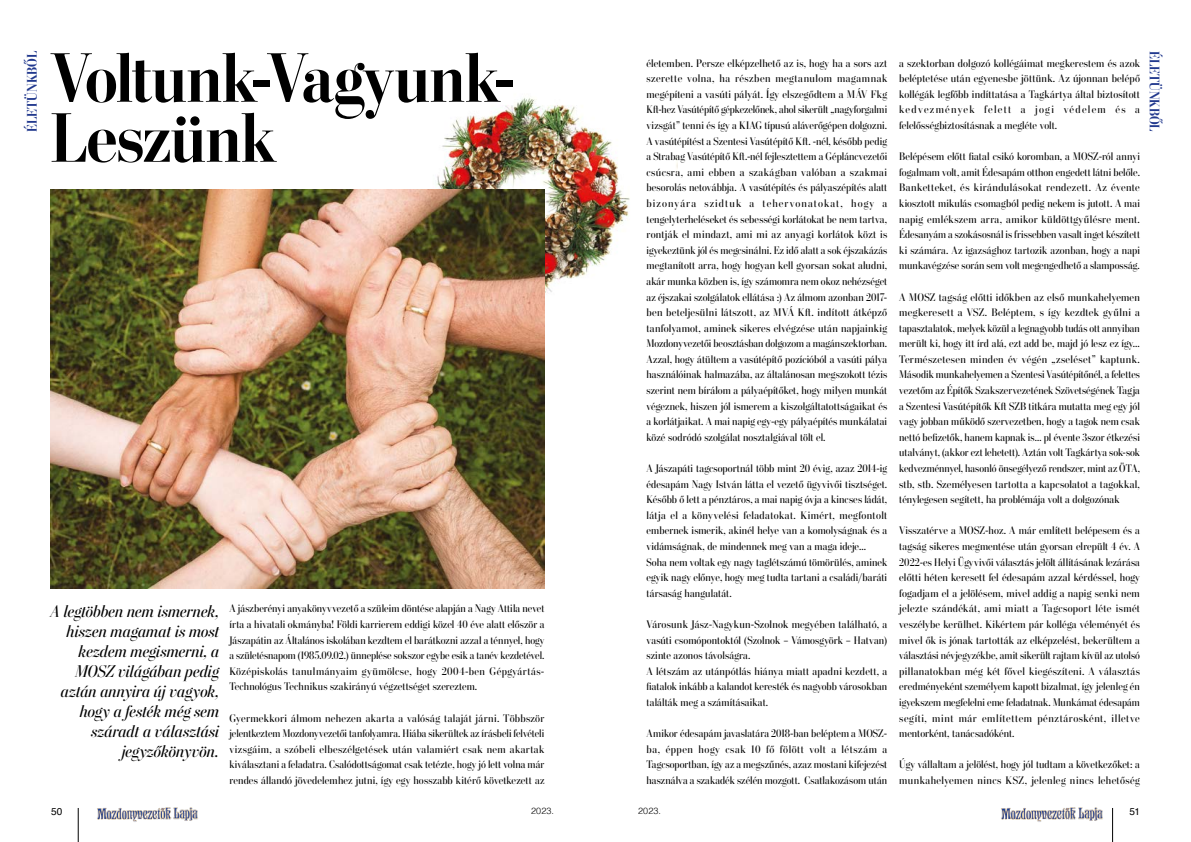
<style>
.page{position:relative;width:1191px;height:842px;background:#fff}
.page>*{position:absolute;margin:0;border:0;box-sizing:border-box;transform-origin:0 0}
.t1{font:700 70px/60px "Stilson Display M";letter-spacing:-.005em;color:#000}
.t2{font:italic 17px/20px "Stilson Display M";letter-spacing:.01em;color:#000;text-align:right}
.t3{font:700 14px "Stilson Display M";letter-spacing:.005em;color:#22398e}
.t4{font:11px/15.6px "Stilson Display M";letter-spacing:.015em;color:#000;text-align:justify}
.t5{font:10px "Helvetica";color:#000}
.t6{font:300 9px "Helvetica";letter-spacing:.02em;color:#000}
</style>
<div class="page">
<hr style="left:1112px;top:808px;width:1px;height:34px;background:#000">
<hr style="left:78px;top:808px;width:1px;height:34px;background:#000">
<img style="left:1001px;top:807px;width:102px;height:15px">
<img style="left:97px;top:807px;width:101px;height:15px">
<img style="left:437px;top:98px;width:240px;height:210px">
<img style="left:51px;top:189px;width:493px;height:400px">
<p class="t3" style="left:24px;top:132px;width:82px;rotate:-90deg">ÉLETÜNKBŐL</p>
<h1 class="t1" style="left:51px;top:49px;width:467px">Voltunk-Vagyunk-<br>Leszünk</h1>
<h2 class="t2" style="left:51px;top:602px;width:170px">A legtöbben nem ismernek, hiszen magamat is most kezdem megismerni, a<br>MOSZ világában pedig aztán annyira új vagyok, hogy a festék még sem száradt a választási jegyzőkönyvön.</h2>
<p class="t4" style="left:229px;top:601px;width:316px">A jászberényi anyakönyvvezető a szüleim döntése alapján a Nagy Attila nevet írta a hivatali okmányba! Földi karrierem eddigi közel 40 éve alatt először a Jászapátin az Általános iskolában kezdtem el barátkozni azzal a ténnyel, hogy a születésnapom (1985.09.02.) ünneplése sokszor egybe esik a tanév kezdetével.<br>Középiskolás tanulmányaim gyümölcse, hogy 2004-ben Gépgyártás-Technológus Technikus szakirányú végzettséget szereztem.</p>
<p class="t4" style="left:229px;top:710px;width:316px">Gyermekkori álmom nehezen akarta a valóság talaját járni. Többször jelentkeztem Mozdonyvezetői tanfolyamra. Hiába sikerültek az írásbeli felvételi vizsgáim, a szóbeli elbeszélgetések után valamiért csak nem akartak kiválasztani a feladatra. Csalódottságomat csak tetézte, hogy jó lett volna már rendes állandó jövedelemhez jutni, így egy hosszabb kitérő következett az</p>
<p class="t4" style="left:646px;top:55px;width:242px">életemben. Persze elképzelhető az is, hogy ha a sors azt szerette volna, ha részben megtanulom magamnak megépíteni a vasúti pályát. Így elszegődtem a MÁV Fkg Kft-hez Vasútépítő gépkezelőnek, ahol sikerült „nagyforgalmi vizsgát” tenni és így a KIAG típusú aláverőgépen dolgozni.<br>A vasútépítést a Szentesi Vasútépítő Kft. -nél, később pedig a Strabag Vasútépítő Kft.-nél fejlesztettem a Gépláncvezetői csúcsra, ami ebben a szakágban valóban a szakmai besorolás netovábbja. A vasútépítés és pályaszépítés alatt bizonyára szidtuk a tehervonatokat, hogy a tengelyterheléseket és sebességi korlátokat be nem tartva, rontják el mindazt, ami mi az anyagi korlátok közt is igyekeztünk jól és megcsinálni. Ez idő alatt a sok éjszakázás megtanított arra, hogy hogyan kell gyorsan sokat aludni, akár munka közben is, így számomra nem okoz nehézséget az éjszakai szolgálatok ellátása :) Az álmom azonban 2017- ben beteljesülni látszott, az MVÁ Kft. indított átképző tanfolyamot, aminek sikeres elvégzése után napjainkig Mozdonyvezetői beosztásban dolgozom a magánszektorban.<br>Azzal, hogy átültem a vasútépítő pozícióból a vasúti pálya használóinak halmazába, az általánosan megszokott tézis szerint nem bírálom a pályaépítőket, hogy milyen munkát végeznek, hiszen jól ismerem a kiszolgáltatottságaikat és a korlátjaikat. A mai napig egy-egy pályaépítés munkálatai közé sodródó szolgálat nosztalgiával tölt el.</p>
<p class="t4" style="left:646px;top:461px;width:242px;text-align:left">A Jászapáti tagcsoportnál több mint 20 évig, azaz 2014-ig édesapám Nagy István látta el vezető ügyvivői tisztséget.<br>Később ő lett a pénztáros, a mai napig óvja a kincses ládát, látja el a könyvelési feladatokat. Kimért, megfontolt embernek ismerik, akinél helye van a komolyságnak és a vidámságnak, de mindennek meg van a maga ideje...<br>Soha nem voltak egy nagy taglétszámú tömörülés, aminek egyik nagy előnye, hogy meg tudta tartani a családi/baráti társaság hangulatát.</p>
<p class="t4" style="left:646px;top:616px;width:242px;text-align:left">Városunk Jász-Nagykun-Szolnok megyében található, a vasúti csomópontoktól (Szolnok – Vámosgyörk – Hatvan) szinte azonos távolságra.<br>A létszám az utánpótlás hiánya miatt apadni kezdett, a fiatalok inkább a kalandot keresték és nagyobb városokban találták meg a számításaikat.</p>
<p class="t4" style="left:646px;top:726px;width:242px">Amikor édesapám javaslatára 2018-ban beléptem a MOSZ&shy;ba, éppen hogy csak 10 fő fölött volt a létszám a Tagcsoportban, így az a megszűnés, azaz mostani kifejezést használva a szakadék szélén mozgott. Csatlakozásom után</p>
<p class="t4" style="left:899px;top:55px;width:242px">a szektorban dolgozó kollégáimat megkerestem és azok beléptetése után egyenesbe jöttünk. Az újonnan belépő kollégák legfőbb indíttatása a Tagkártya által biztosított kedvezmények felett a jogi védelem és a felelősségbiztosításnak a megléte volt.</p>
<p class="t4" style="left:899px;top:149px;width:242px">Belépésem előtt fiatal csikó koromban, a MOSZ-ról annyi fogalmam volt, amit Édesapám otthon engedett látni belőle.<br>Banketteket, és kirándulásokat rendezett. Az évente kiosztott mikulás csomagból pedig nekem is jutott. A mai napig emlékszem arra, amikor küldöttgyűlésre ment.<br>Édesanyám a szokásosnál is frissebben vasalt inget készített ki számára. Az igazsághoz tartozik azonban, hogy a napi munkavégzése során sem volt megengedhető a slamposság.</p>
<p class="t4" style="left:899px;top:289px;width:242px">A MOSZ tagság előtti időkben az első munkahelyemen megkeresett a VSZ. Beléptem, s így kezdtek gyűlni a tapasztalatok, melyek közül a legnagyobb tudás ott annyiban merült ki, hogy itt írd alá, ezt add be, majd jó lesz ez így...<br>Természetesen minden év végén „zseléset” kaptunk.<br>Második munkahelyemen a Szentesi Vasútépítőnél, a felettes vezetőm az Építők Szakszervezetének Szövetségének Tagja a Szentesi Vasútépítők Kft SZB titkára mutatta meg egy jól vagy jobban működő szervezetben, hogy a tagok nem csak nettó befizetők, hanem kapnak is… pl évente 3szor étkezési utalványt, (akkor ezt lehetett). Aztán volt Tagkártya sok-sok kedvezménnyel, hasonló önsegélyező rendszer, mint az ÖTA, stb, stb. Személyesen tartotta a kapcsolatot a tagokkal, ténylegesen segített, ha problémája volt a dolgozónak</p>
<p class="t4" style="left:899px;top:523px;width:242px">Visszatérve a MOSZ-hoz. A már említett belépesem és a tagság sikeres megmentése után gyorsan elrepült 4 év. A 2022-es Helyi Ügyvivői választás jelölt állításának lezárása előtti héten keresett fel édesapám azzal kérdéssel, hogy fogadjam el a jelölésem, mivel addig a napig senki nem jelezte szándékát, ami miatt a Tagcsoport léte ismét veszélybe kerülhet. Kikértem pár kolléga véleményét és mivel ők is jónak tartották az elképzelést, bekerültem a választási névjegyzékbe, amit sikerült rajtam kívül az utolsó pillanatokban még két fővel kiegészíteni. A választás eredményeként személyem kapott bizalmat, így jelenleg én igyekszem megfelelni eme feladatnak. Munkámat édesapám segíti, mint már említettem pénztárosként, illetve mentorként, tanácsadóként.</p>
<p class="t4" style="left:899px;top:757px;width:242px">Úgy vállaltam a jelölést, hogy jól tudtam a következőket: a munkahelyemen nincs KSZ, jelenleg nincs lehetőség</p>
<p class="t5" style="left:51px;top:804px;width:13px">50</p>
<p class="t6" style="left:531px;top:803px;width:25px">2023.</p>
<p class="t6" style="left:638px;top:803px;width:25px">2023.</p>
<p class="t5" style="left:1129px;top:804px;width:12px">51</p>
<p class="t3" style="left:1162px;top:51px;width:82px;rotate:90deg">ÉLETÜNKBŐL</p>
</div>
